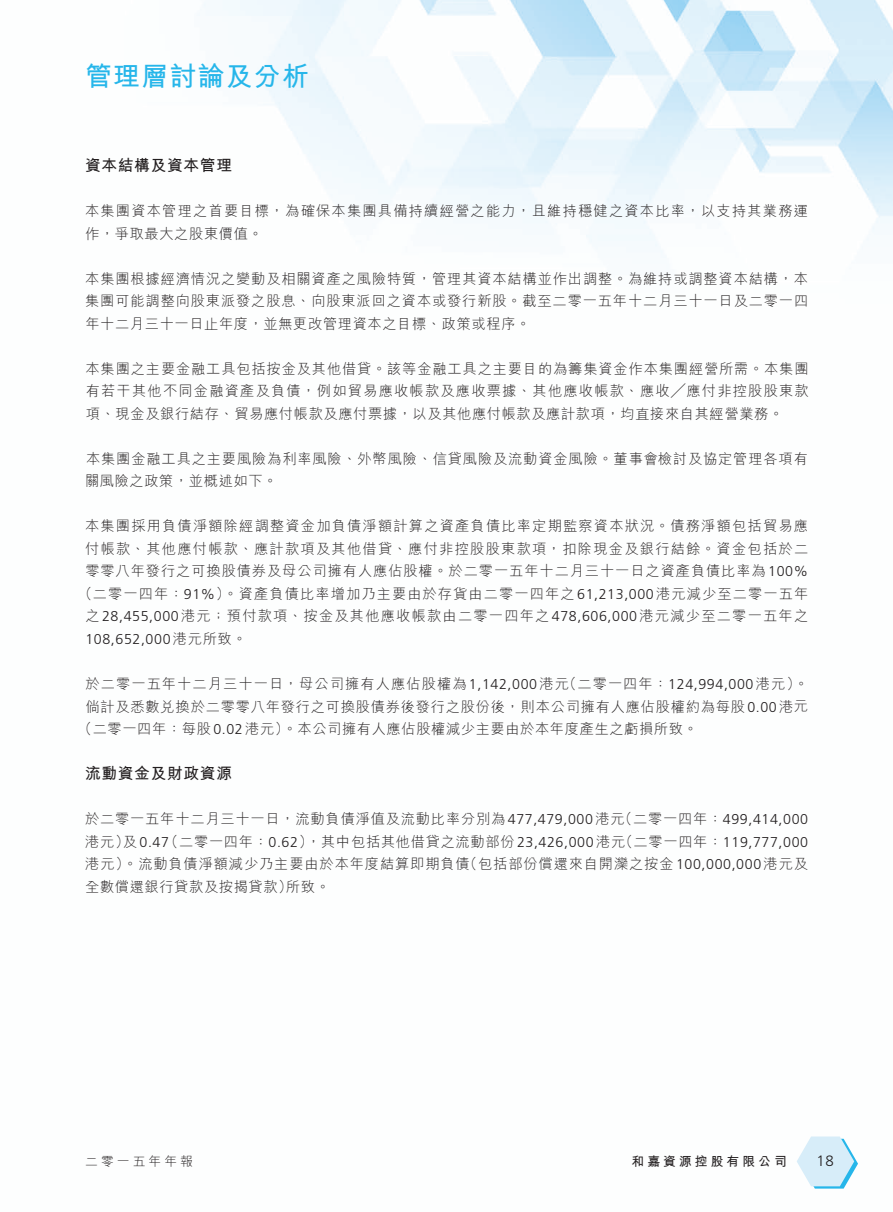
<style>
.page{position:relative;width:893px;height:1212px;background:#fff}
.page>*{position:absolute;margin:0;border:0;box-sizing:border-box;transform-origin:0 0}
.t1{font:700 27px "M Hei HK";letter-spacing:.04em;color:#26b6ea}
.t2{font:700 15.75px "M Hei HK";letter-spacing:.04em;color:#231f20}
.t3{font:300 15px "Frutiger";color:#231f20}
.t4{font:300 14.25px/22.5px "M Hei HK";letter-spacing:.06em;color:#231f20;text-align:justify}
.t5{font:300 14.25px/22.5px "M Hei HK";letter-spacing:.08em;color:#231f20;text-align:center}
.t6{font:300 14.25px/22.5px "M Hei HK";letter-spacing:.085em;color:#231f20}
.t7{font:300 14.25px "M Hei HK";letter-spacing:.04em;color:#231f20}
.t8{font:300 14.25px "Frutiger";letter-spacing:.04em;color:#231f20}
.t9{font:700 12.75px "M Hei HK";letter-spacing:.24em;color:#231f20}
.t10{font:300 12.75px "M Hei HK";letter-spacing:.24em;color:#231f20}
.s1{font-family:"Frutiger"}
.s2{font-family:"M Hei HK"}
</style>
<div class="page">
<img style="left:199px;top:0;width:694px;height:1189px">
<svg style="left:797px;top:1136px;width:61px;height:52px"></svg>
<h1 class="t1" style="left:85px;top:56px;width:225px">管理層討論及分析</h1>
<p class="t2" style="left:85px;top:154px;width:149px">資本結構及資本管理</p>
<p class="t6" style="left:85px;top:199px;width:725px">本集團資本管理之首要目標，為確保本集團具備持續經營之能力，且維持穩健之資本比率，以支持其業務運作，爭取最大之股東價值。</p>
<p class="t4" style="left:85px;top:267px;width:725px">本集團根據經濟情況之變動及相關資產之風險特質，管理其資本結構並作出調整。為維持或調整資本結構，本集團可能調整向股東派發之股息、向股東派回之資本或發行新股。截至二零一五年十二月三十一日及二零一四年十二月三十一日止年度，並無更改管理資本之目標、政策或程序。</p>
<p class="t4" style="left:86px;top:357px;width:725px">本集團之主要金融工具包括按金及其他借貸。該等金融工具之主要目的為籌集資金作本集團經營所需。本集團有若干其他不同金融資產及負債，例如貿易應收帳款及應收票據、其他應收帳款、應收╱應付非控股股東款項、現金及銀行結存、貿易應付帳款及應付票據，以及其他應付帳款及應計款項，均直接來自其經營業務。</p>
<p class="t4" style="left:85px;top:447px;width:724px">本集團金融工具之主要風險為利率風險、外幣風險、信貸風險及流動資金風險。董事會檢討及協定管理各項有關風險之政策，並概述如下。</p>
<p class="t5" style="left:78px;top:514px;width:732px">本集團採用負債淨額除經調整資金加負債淨額計算之資產負債比率定期監察資本狀況。債務淨額包括貿易應付帳款、其他應付帳款、應計款項及其他借貸、應付非控股股東款項，扣除現金及銀行結餘。資金包括於二零零八年發行之可換股債券及母公司擁有人應佔股權。於二零一五年十二月三十一日之資產負債比率為<span class="s1">100%</span>（二零一四年：<span class="s1">91%</span>）。資產負債比率增加乃主要由於存貨由二零一四年之<span class="s1">61,213,000</span>港元減少至二零一五年之<span class="s1">28,455,000</span>港元；預付款項、按金及其他應收帳款由二零一四年之<span class="s1">478,606,000</span>港元減少至二零一五年之</p>
<p class="t8" style="left:85px;top:631px;width:163px">108,652,000<span class="s2">港元所致。</span></p>
<p class="t4" style="left:563px;top:672px;width:247px">（二零一四年：<span class="s1">124,994,000</span>港元 。(</p>
<p class="t4" style="left:85px;top:672px;width:485px">於二零一五年十二月三十一日，母公司擁有人應佔股權為<span class="s1">1,142,000</span> 港元</p>
<p class="t4" style="left:86px;top:694px;width:724px">倘計及悉數兌換於二零零八年發行之可換股債券後發行之股份後，則本公司擁有人應佔股權約為每股<span class="s1">0.00</span> 港元</p>
<p class="t7" style="left:78px;top:719px;width:621px">（二零一四年：每股<span class="s1">0.02</span> 港元）。本公司擁有人應佔股權減少主要由於本年度產生之虧損所致。</p>
<p class="t2" style="left:85px;top:762px;width:149px">流動資金及財政資源</p>
<p class="t8" style="left:618px;top:811px;width:191px"><span class="s2">（二零一四年：</span>499,414,000</p>
<p class="t4" style="left:85px;top:807px;width:541px">於二零一五年十二月三十一日，流動負債淨值及流動比率分別為<span class="s1">477,479,000</span> 港元</p>
<p class="t4" style="left:164px;top:829px;width:462px">（二零一四年：<span class="s1">0.62</span> ，）其中包括其他借貸之流動部份<span class="s1">23,426,000</span> 港元</p>
<p class="t4" style="left:85px;top:829px;width:85px">港元及） <span class="s1">0.47</span></p>
<p class="t8" style="left:619px;top:833px;width:191px"><span class="s2">（二零一四年：</span>119,777,000</p>
<p class="t4" style="left:286px;top:852px;width:185px;text-indent:-201px">港元）。流動負債淨額減少乃主要由於本年度結算即期負債所致。</p>
<p class="t4" style="left:463px;top:852px;width:346px">（包括部份償還來自開灤之按金<span class="s1">100,000,000</span> 港元及</p>
<p class="t7" style="left:85px;top:876px;width:209px">全數償還銀行貸款及按揭貸款）</p>
<p class="t10" style="left:85px;top:1152px;width:109px">二零一五年年報</p>
<p class="t9" style="left:632px;top:1152px;width:157px">和嘉資源控股有限公司</p>
<p class="t3" style="left:816px;top:1152px;width:19px">18</p>
</div>
